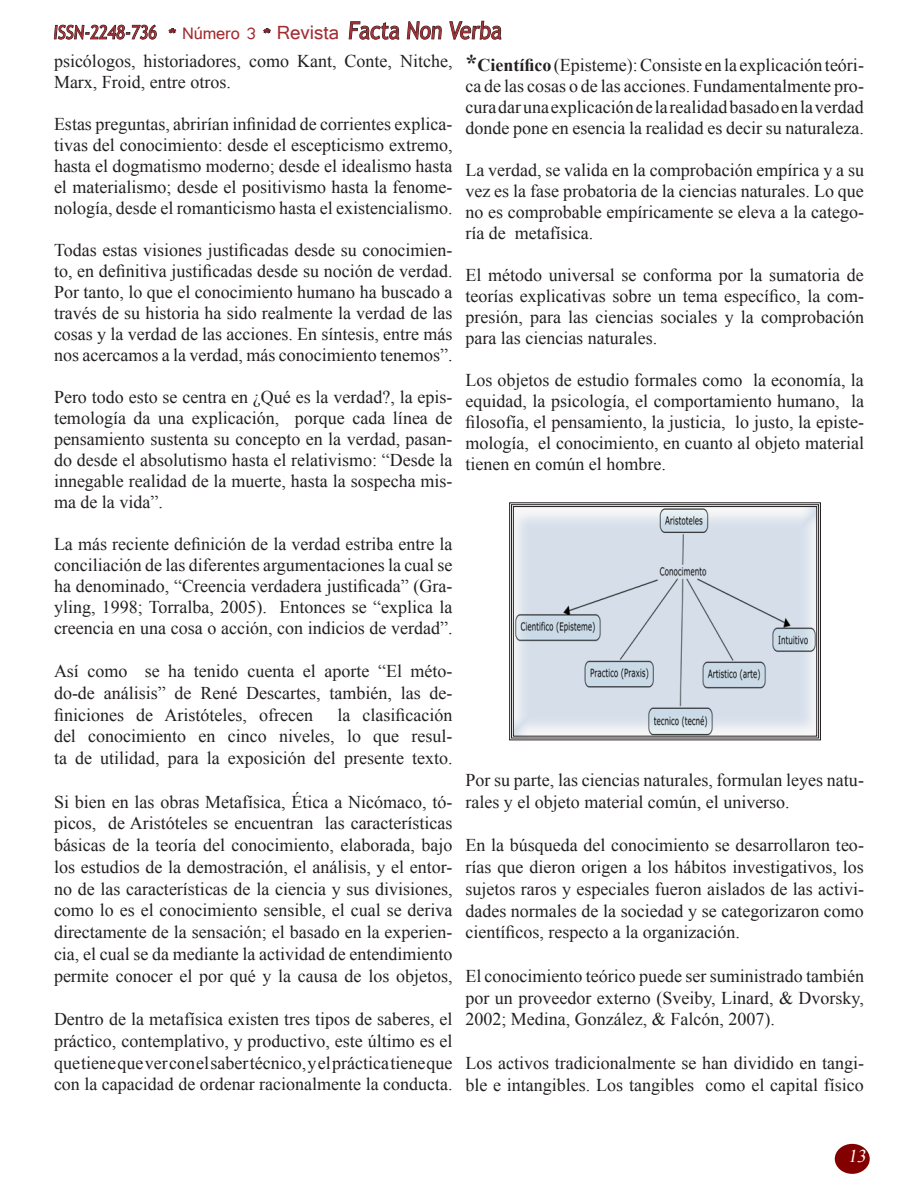
<style>
.page{position:relative;width:918px;height:1188px;background:#fff}
.page>*{position:absolute;margin:0;border:0;box-sizing:border-box;transform-origin:0 0}
.t1{font:18.75px "Trebuchet MS";color:#a22c31;scale:.88 1}
.t2{font:18px/21px "Times New Roman";color:#231f20;text-align:justify}
.t3{font:italic 18px "Times New Roman";color:#fff}
.s1{font-size:14.25px}
.s2{font-family:"Tunga";font-size:21px}
.s3{font-family:"Tunga";font-size:24px}
.s4{font-size:24px}
.s5{font-weight:700;font-size:24px}
.s6{font-weight:700}
</style>
<div class="page">
<div style="left:835px;top:1144px;width:35px;height:30px;background:#830000;border-radius:50%"></div>
<svg style="left:54px;top:24px;width:103px;height:15px"></svg>
<svg style="left:169px;top:28px;width:7px;height:5px"></svg>
<svg style="left:263px;top:28px;width:8px;height:5px"></svg>
<svg style="left:349px;top:21px;width:50px;height:18px"></svg>
<svg style="left:407px;top:21px;width:35px;height:18px"></svg>
<svg style="left:450px;top:21px;width:51px;height:19px"></svg>
<svg style="left:509px;top:502px;width:312px;height:239px;background:#cfd6e0"></svg>
<div style="left:511px;top:504px;width:308px;height:234px;border:1px solid #231f20"></div>
<div style="left:513px;top:506px;width:304px;height:231px;border:1px solid #231f20"></div>
<p class="t1" style="left:53px;top:21px;width:514px">ISSN-2248-736 <span class="s1">*</span> <span class="s2">Número 3</span> <span class="s1">*</span> <span class="s3">Revista</span> <span class="s4">Facta Non Verba</span></p>
<p class="t2" style="left:54px;top:51px;width:400px">psicólogos, historiadores, como Kant, Conte, Nitche,<br>Marx, Froid, entre otros.</p>
<p class="t2" style="left:54px;top:114px;width:400px">Estas preguntas, abrirían infinidad de corrientes explica&shy;tivas del conocimiento: desde el escepticismo extremo, hasta el dogmatismo moderno; desde el idealismo hasta el materialismo; desde el positivismo hasta la fenome&shy;nología, desde el romanticismo hasta el existencialismo.</p>
<p class="t2" style="left:54px;top:240px;width:400px">Todas estas visiones justificadas desde su conocimien&shy;to, en definitiva justificadas desde su noción de verdad.<br>Por tanto, lo que el conocimiento humano ha buscado a través de su historia ha sido realmente la verdad de las cosas y la verdad de las acciones. En síntesis, entre más nos acercamos a la verdad, más conocimiento tenemos”.</p>
<p class="t2" style="left:54px;top:387px;width:400px">Pero todo esto se centra en ¿Qué es la verdad?, la epis&shy;temología da una explicación, porque cada línea de pensamiento sustenta su concepto en la verdad, pasan&shy;do desde el absolutismo hasta el relativismo: “Desde la innegable realidad de la muerte, hasta la sospecha mis&shy;ma de la vida”.</p>
<p class="t2" style="left:54px;top:534px;width:400px">La más reciente definición de la verdad estriba entre la conciliación de las diferentes argumentaciones la cual se ha denominado, “Creencia verdadera justificada” (Gra&shy;yling, 1998; Torralba, 2005). Entonces se “explica la creencia en una cosa o acción, con indicios de verdad”.</p>
<p class="t2" style="left:54px;top:660px;width:400px;line-height:21.8px">Así como se ha tenido cuenta el aporte “El méto&shy;do-de análisis” de René Descartes, también, las de&shy;finiciones de Aristóteles, ofrecen</p>
<p class="t2" style="left:465px;top:54px;width:400px"><span class="s5">*</span><span class="s6">Científico</span> (Episteme): Consiste en la explicación teóri&shy;ca de las cosas o de las acciones. Fundamentalmente pro&shy;cura dar una explicación de la realidad basado en la verdad donde pone en esencia la realidad es decir su naturaleza.</p>
<p class="t2" style="left:465px;top:159px;width:400px">La verdad, se valida en la comprobación empírica y a su vez es la fase probatoria de la ciencias naturales. Lo que no es comprobable empíricamente se eleva a la catego&shy;ría de metafísica.</p>
<p class="t2" style="left:465px;top:264px;width:400px">El método universal se conforma por la sumatoria de teorías explicativas sobre un tema específico, la com&shy;presión, para las ciencias sociales y la comprobación para las ciencias naturales.</p>
<p class="t2" style="left:465px;top:369px;width:400px">Los objetos de estudio formales como la economía, la equidad, la psicología, el comportamiento humano, la filosofía, el pensamiento, la justicia, lo justo, la episte&shy;mología, el conocimiento, en cuanto al objeto material tienen en común el hombre.</p>
<p class="t2" style="left:54px;top:704px;width:400px;line-height:21.8px;text-indent:283px">la clasificación del conocimiento en cinco niveles, lo que resul&shy;ta de utilidad, para la exposición del presente texto.</p>
<p class="t2" style="left:54px;top:791px;width:400px;line-height:21.8px">Si bien en las obras Metafísica, Ética a Nicómaco, tó&shy;picos, de Aristóteles se encuentran las características básicas de la teoría del conocimiento, elaborada, bajo los estudios de la demostración, el análisis, y el entor&shy;no de las características de la ciencia y sus divisiones, como lo es el conocimiento sensible, el cual se deriva directamente de la sensación; el basado en la experien&shy;cia, el cual se da mediante la actividad de entendimiento permite conocer el por qué y la causa de los objetos,</p>
<p class="t2" style="left:54px;top:1008px;width:400px;line-height:21.8px">Dentro de la metafísica existen tres tipos de saberes, el práctico, contemplativo, y productivo, este último es el que tiene que ver con el saber técnico, y el práctica tiene que con la capacidad de ordenar racionalmente la conducta.</p>
<p class="t2" style="left:465px;top:769px;width:400px;line-height:21.8px">Por su parte, las ciencias naturales, formulan leyes natu&shy;rales y el objeto material común, el universo.</p>
<p class="t2" style="left:465px;top:834px;width:400px;line-height:21.8px">En la búsqueda del conocimiento se desarrollaron teo&shy;rías que dieron origen a los hábitos investigativos, los sujetos raros y especiales fueron aislados de las activi&shy;dades normales de la sociedad y se categorizaron como científicos, respecto a la organización.</p>
<p class="t2" style="left:465px;top:965px;width:400px;line-height:21.8px">El conocimiento teórico puede ser suministrado también por un proveedor externo (Sveiby, Linard, &amp; Dvorsky, 2002; Medina, González, &amp; Falcón, 2007).</p>
<p class="t2" style="left:465px;top:1052px;width:400px;line-height:21.8px">Los activos tradicionalmente se han dividido en tangi&shy;ble e intangibles. Los tangibles como el capital físico</p>
<p class="t3" style="left:848px;top:1144px;width:24px">13</p>
</div>
